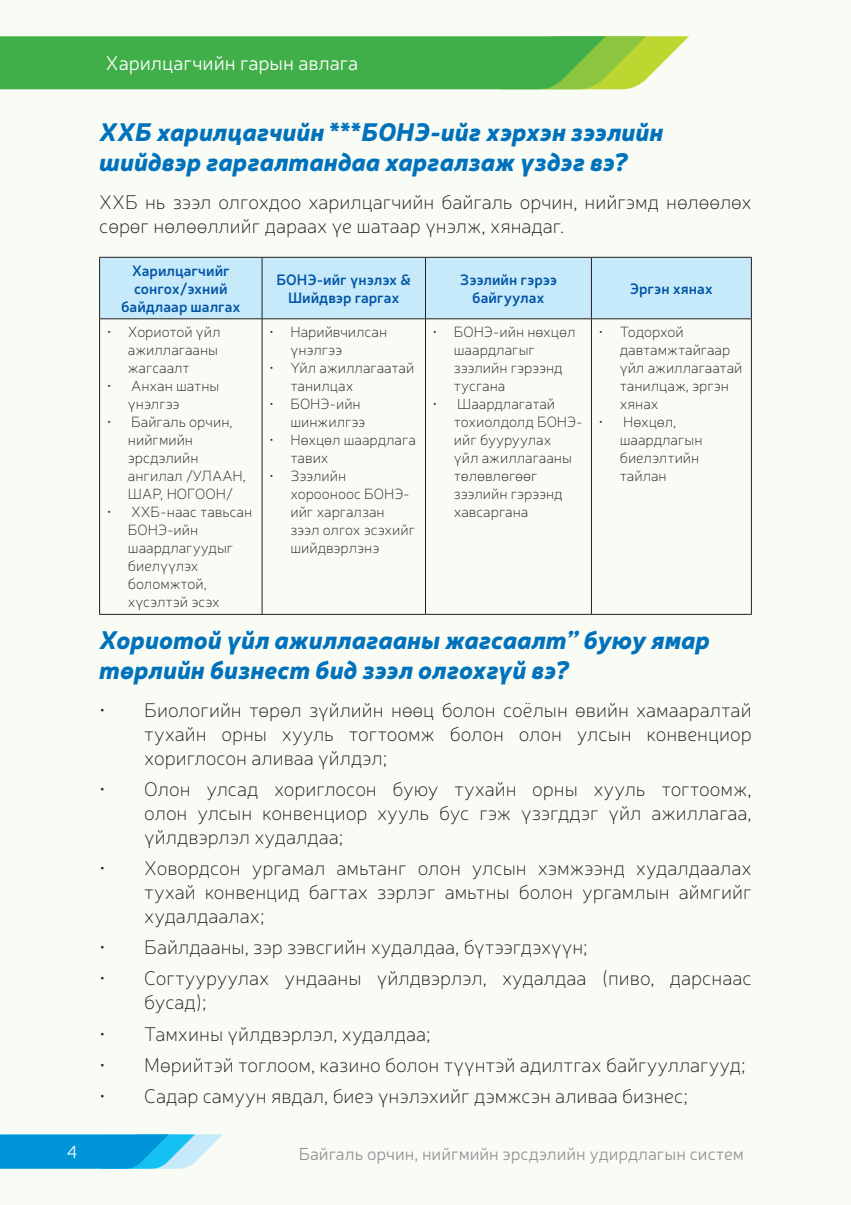
<style>
.page{position:relative;width:851px;height:1205px;background:#fff}
.page>*{position:absolute;margin:0;border:0;box-sizing:border-box;transform-origin:0 0}
.t1{font:italic 900 25px/30px "Neris";color:#0072bc}
.t2{font:100 20px/24px "Neris";color:#231f20;text-align:justify}
.t3{font:300 20px "Neris";color:#fff}
.t4{font:300 17.5px "Neris";color:#939598}
.t5{font:300 17.5px "Neris";color:#fff}
.t6{font:100 15px/18px "Neris";color:#231f20}
.t7{font:600 15px/18px "Neris";color:#0154a6;text-align:center}
</style>
<div class="page">
<div style="left:0;top:0;width:850px;height:1205px;background:#f9fcf5"></div>
<svg style="left:0;top:1134px;width:223px;height:35px;background:#32aee2"></svg>
<svg style="left:0;top:36px;width:689px;height:53px;background:#54b54e"></svg>
<div style="left:100px;top:258px;width:650px;height:60px;background:#c6eafa"></div>
<hr style="left:99px;top:257px;width:163px;height:1px;background:#231f20">
<hr style="left:99px;top:258px;width:1px;height:60px;background:#231f20">
<hr style="left:262px;top:257px;width:163px;height:1px;background:#231f20">
<hr style="left:261px;top:258px;width:1px;height:60px;background:#231f20">
<hr style="left:425px;top:257px;width:166px;height:1px;background:#231f20">
<hr style="left:425px;top:258px;width:1px;height:60px;background:#231f20">
<hr style="left:591px;top:257px;width:160px;height:1px;background:#231f20">
<hr style="left:591px;top:258px;width:1px;height:60px;background:#231f20">
<hr style="left:750px;top:258px;width:1px;height:60px;background:#231f20">
<hr style="left:99px;top:318px;width:163px;height:1px;background:#231f20">
<hr style="left:99px;top:319px;width:1px;height:295px;background:#231f20">
<hr style="left:262px;top:318px;width:163px;height:1px;background:#231f20">
<hr style="left:261px;top:319px;width:1px;height:295px;background:#231f20">
<hr style="left:425px;top:318px;width:166px;height:1px;background:#231f20">
<hr style="left:425px;top:319px;width:1px;height:295px;background:#231f20">
<hr style="left:591px;top:318px;width:160px;height:1px;background:#231f20">
<hr style="left:591px;top:319px;width:1px;height:295px;background:#231f20">
<hr style="left:750px;top:319px;width:1px;height:295px;background:#231f20">
<hr style="left:99px;top:614px;width:163px;height:1px;background:#231f20">
<hr style="left:262px;top:614px;width:163px;height:1px;background:#231f20">
<hr style="left:425px;top:614px;width:166px;height:1px;background:#231f20">
<hr style="left:591px;top:614px;width:160px;height:1px;background:#231f20">
<p class="t5" style="left:67px;top:1141px;width:12px">4</p>
<p class="t3" style="left:106px;top:51px;width:254px">Xарилцагчийн гарын авлага</p>
<p class="t1" style="left:99px;top:115px;width:565px">ХХБ харилцагчийн ***БОНЭ-ийг хэрхэн зээлийн шийдвэр гаргалтандаа харгалзаж үздэг вэ?</p>
<p class="t2" style="left:99px;top:189px;width:653px">ХХБ нь зээл олгохдоо харилцагчийн байгаль орчин, нийгэмд нөлөөлөх сөрөг нөлөөллийг дараах үе шатаар үнэлж, хянадаг.</p>
<p class="t7" style="left:121px;top:261px;width:121px">Харилцагчийг сонгох/эхний байдлаар шалгах</p>
<p class="t7" style="left:276px;top:270px;width:136px">БОНЭ-ийг үнэлэх &amp;<br>Шийдвэр гаргах</p>
<p class="t7" style="left:460px;top:270px;width:98px">Зээлийн гэрээ байгуулах</p>
<p class="t7" style="left:629px;top:279px;width:84px">Эргэн хянах</p>
<p class="t6" style="left:128px;top:323px;width:94px;text-indent:-21px">• Хориотой үйл ажиллагааны жагсаалт</p>
<p class="t6" style="left:128px;top:377px;width:93px;text-indent:-21px">• Анхан шатны үнэлгээ</p>
<p class="t6" style="left:128px;top:413px;width:119px;text-indent:-21px">• Байгаль орчин, нийгмийн эрсдэлийн ангилал /УЛААН,<br>ШАР, НОГООН/</p>
<p class="t6" style="left:128px;top:503px;width:126px;text-indent:-21px">• ХХБ-наас тавьсан<br>БОНЭ-ийн шаардлагуудыг биелүүлэх боломжтой, хүсэлтэй эсэх</p>
<p class="t6" style="left:290px;top:323px;width:98px;text-indent:-21px">• Нарийвчилсан үнэлгээ</p>
<p class="t6" style="left:290px;top:359px;width:125px;text-indent:-21px">• Үйл ажиллагаатай танилцах</p>
<p class="t6" style="left:290px;top:395px;width:76px;text-indent:-21px">• БОНЭ-ийн шинжилгээ</p>
<p class="t6" style="left:290px;top:431px;width:127px;text-indent:-21px">• Нөхцөл шаардлага тавих</p>
<p class="t6" style="left:290px;top:467px;width:126px;text-indent:-21px">• Зээлийн хорооноос БОНЭ&shy;ийг харгалзан зээл олгох эсэхийг шийдвэрлэнэ</p>
<p class="t6" style="left:454px;top:323px;width:123px;text-indent:-21px">• БОНЭ-ийн нөхцөл шаардлагыг зээлийн гэрээнд тусгана</p>
<p class="t6" style="left:454px;top:395px;width:130px;text-indent:-21px">• Шаардлагатай тохиолдолд БОНЭ&shy;ийг бууруулах<br>үйл ажиллагааны төлөвлөгөөг зээлийн гэрээнд хавсаргана</p>
<p class="t6" style="left:619px;top:323px;width:124px;text-indent:-21px">• Тодорхой давтамжтайгаар үйл ажиллагаатай танилцаж, эргэн хянах</p>
<p class="t6" style="left:619px;top:413px;width:84px;text-indent:-21px">• Нөхцөл, шаардлагын биелэлтийн тайлан</p>
<p class="t1" style="left:99px;top:623px;width:612px">Хориотой үйл ажиллагааны жагсаалт” буюу ямар төрлийн бизнест бид зээл олгохгүй вэ?</p>
<p class="t2" style="left:144px;top:698px;width:609px;text-indent:-45px">• Биологийн төрөл зүйлийн нөөц болон соёлын өвийн хамааралтай тухайн орны хууль тогтоомж болон олон улсын конвенциор хориглосон аливаа үйлдэл;</p>
<p class="t2" style="left:144px;top:777px;width:609px;text-indent:-45px">• Олон улсад хориглосон буюу тухайн орны хууль тогтоомж, олон улсын конвенциор хууль бус гэж үзэгддэг үйл ажиллагаа, үйлдвэрлэл худалдаа;</p>
<p class="t2" style="left:144px;top:856px;width:608px;text-indent:-45px">• Ховордсон ургамал амьтанг олон улсын хэмжээнд худалдаалах тухай конвенцид багтах зэрлэг амьтны болон ургамлын аймгийг худалдаалах;</p>
<p class="t2" style="left:99px;top:935px;width:489px">• Байлдааны, зэр зэвсгийн худалдаа, бүтээгдэхүүн;</p>
<p class="t2" style="left:144px;top:966px;width:608px;text-indent:-45px">• Согтууруулах ундааны үйлдвэрлэл, худалдаа (пиво, дарснаас бусад);</p>
<p class="t2" style="left:99px;top:1021px;width:333px">• Тамхины үйлдвэрлэл, худалдаа;</p>
<p class="t2" style="left:99px;top:1052px;width:647px">• Мөрийтэй тоглоом, казино болон түүнтэй адилтгах байгууллагууд;</p>
<p class="t2" style="left:99px;top:1083px;width:590px">• Садар самуун явдал, биеэ үнэлэхийг дэмжсэн аливаа бизнес;</p>
<p class="t4" style="left:299px;top:1142px;width:446px">Байгаль орчин, нийгмийн эрсдэлийн удирдлагын систем</p>
</div>
